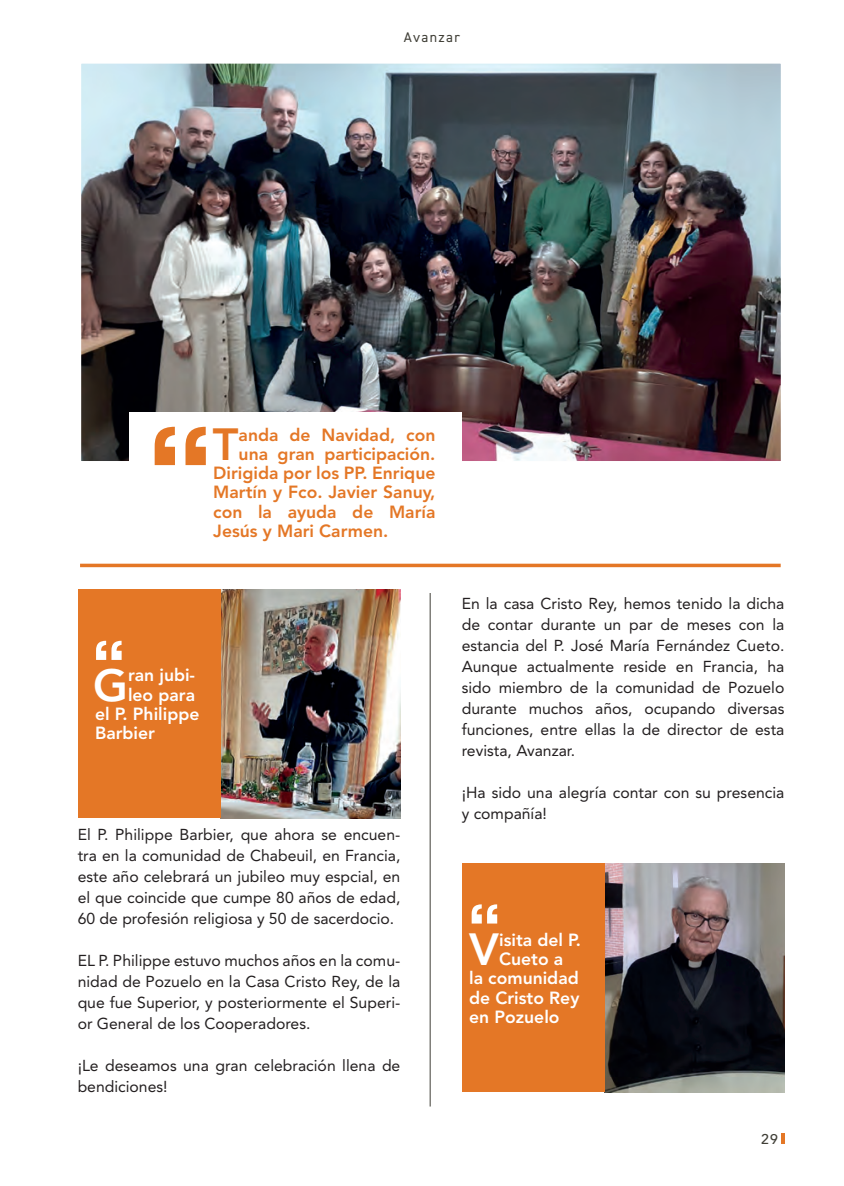
<style>
.page{position:relative;width:844px;height:1186px;background:#fff}
.page>*{position:absolute;margin:0;border:0;box-sizing:border-box;transform-origin:0 0}
.t1{font:800 44.62px "Avenir LT Std";color:#fff}
.t2{font:800 44.62px "Avenir LT Std";color:#e47726}
.t3{font:800 17.5px "Avenir LT Std";color:#e47726}
.t4{font:800 17.5px "Avenir LT Std";color:#fff}
.t5{font:15.75px/21px "Avenir LT Std";color:#231f20;text-align:justify}
.t6{font:14px "DIN2014";letter-spacing:.1em;color:#403f37}
.t7{font:500 14px "Avenir LT Std";color:#403f37}
</style>
<div class="page">
<svg style="left:781px;top:1133px;width:3px;height:10px"></svg>
<img style="left:82px;top:65px;width:697px;height:395px">
<div style="left:129px;top:412px;width:332px;height:142px;background:#fff"></div>
<svg style="left:80px;top:563px;width:700px;height:4px;background:#e88e4b"></svg>
<svg style="left:155px;top:427px;width:51px;height:38px"></svg>
<hr style="left:430px;top:593px;width:1px;height:513px;background:#403f37">
<img style="left:220px;top:589px;width:180px;height:229px">
<div style="left:78px;top:589px;width:142px;height:229px;background:#e47726"></div>
<img style="left:604px;top:863px;width:180px;height:229px">
<div style="left:461px;top:863px;width:143px;height:229px;background:#e47726"></div>
<svg style="left:96px;top:641px;width:26px;height:19px"></svg>
<svg style="left:471px;top:904px;width:26px;height:19px"></svg>
<p class="t6" style="left:404px;top:28px;width:58px">Avanzar</p>
<h1 class="t2" style="left:213px;top:418px;width:27px">T</h1>
<p class="t3" style="left:238px;top:424px;width:198px">anda de Navidad, con</p>
<p class="t3" style="left:238px;top:443px;width:198px">una gran participación.</p>
<p class="t3" style="left:213px;top:463px;width:223px">Dirigida por los PP. Enrique</p>
<p class="t3" style="left:213px;top:482px;width:223px">Martín y Fco. Javier Sanuy,</p>
<p class="t3" style="left:213px;top:501px;width:223px">con la ayuda de María</p>
<p class="t3" style="left:213px;top:520px;width:176px">Jesús y Mari Carmen.</p>
<h1 class="t1" style="left:93px;top:658px;width:36px">G</h1>
<p class="t4" style="left:128px;top:665px;width:69px">ran jubi-</p>
<p class="t4" style="left:128px;top:684px;width:69px">leo para</p>
<p class="t4" style="left:95px;top:703px;width:106px">el P. Philippe</p>
<p class="t4" style="left:95px;top:722px;width:61px">Barbier</p>
<p class="t5" style="left:78px;top:824px;width:324px">El P. Philippe Barbier, que ahora se encuen&shy;tra en la comunidad de Chabeuil, en Francia, este año celebrará un jubileo muy espcial, en el que coincide que cumpe 80 años de edad, 60 de profesión religiosa y 50 de sacerdocio.</p>
<p class="t5" style="left:78px;top:950px;width:324px">EL P. Philippe estuvo muchos años en la comu&shy;nidad de Pozuelo en la Casa Cristo Rey, de la que fue Superior, y posteriormente el Superi&shy;or General de los Cooperadores.</p>
<p class="t5" style="left:78px;top:1055px;width:324px">¡Le deseamos una gran celebración llena de bendiciones!</p>
<p class="t5" style="left:461px;top:593px;width:324px">En la casa Cristo Rey, hemos tenido la dicha de contar durante un par de meses con la estancia del P. José María Fernández Cueto.<br>Aunque actualmente reside en Francia, ha sido miembro de la comunidad de Pozuelo durante muchos años, ocupando diversas funciones, entre ellas la de director de esta revista, Avanzar.</p>
<p class="t5" style="left:461px;top:782px;width:324px">¡Ha sido una alegría contar con su presencia y compañía!</p>
<h1 class="t1" style="left:469px;top:923px;width:31px">V</h1>
<p class="t4" style="left:499px;top:929px;width:83px">isita del P.</p>
<p class="t4" style="left:499px;top:948px;width:66px">Cueto a</p>
<p class="t4" style="left:469px;top:968px;width:111px">la comunidad</p>
<p class="t4" style="left:469px;top:987px;width:112px">de Cristo Rey</p>
<p class="t4" style="left:469px;top:1006px;width:92px">en Pozuelo</p>
<p class="t7" style="left:760px;top:1130px;width:18px">29</p>
</div>
